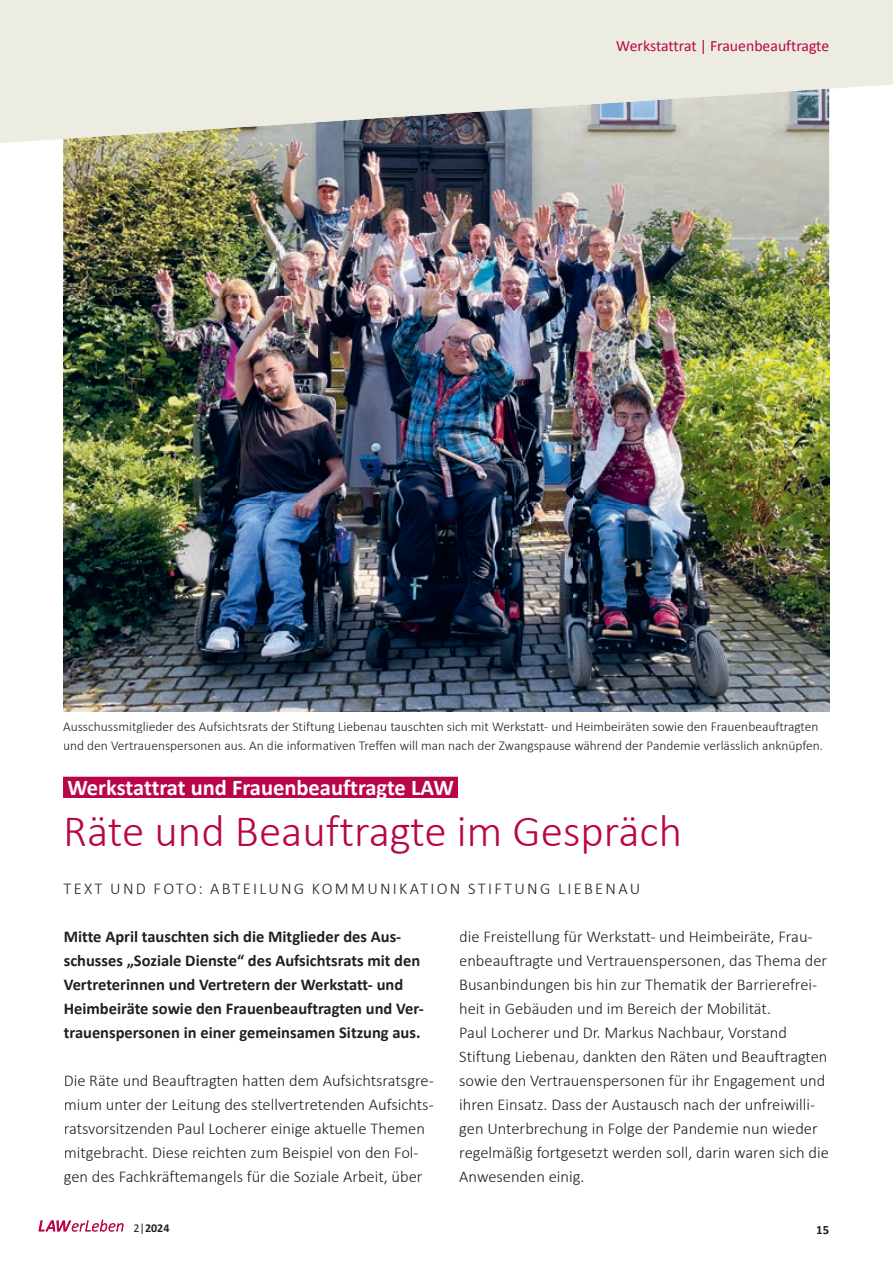
<style>
.page{position:relative;width:893px;height:1263px;background:#fff}
.page>*{position:absolute;margin:0;border:0;box-sizing:border-box;transform-origin:0 0}
.t1{font:300 45px "Calibri";color:#ba0549}
.t2{font:700 22.5px "Calibri";color:#fff}
.t3{font:300 16.5px/24px "Calibri";color:#231f20}
.t4{font:700 16.5px/24px "Calibri";color:#231f20}
.t5{font:300 16.5px "Calibri";letter-spacing:.14em;color:#231f20}
.t6{font:15.75px "Calibri";color:#ba0549}
.t7{font:300 13.5px/19.5px "Calibri";color:#231f20}
.t8{font:700 12.75px "Calibri";color:#231f20}
.t9{font:700 12px "Calibri";color:#231f20}
.s1{font-weight:400}
</style>
<div class="page">
<svg style="left:38px;top:1219px;width:86px;height:12px"></svg>
<svg style="left:63px;top:777px;width:395px;height:21px"></svg>
<div style="left:68px;top:780px;width:385px;height:18px;background:#ba0549"></div>
<img style="left:63px;top:143px;width:255px;height:569px">
<img style="left:318px;top:143px;width:256px;height:569px">
<img style="left:574px;top:143px;width:255px;height:569px">
<svg style="left:0;top:0;width:893px;height:143px;fill:#ecece3"></svg>
<svg style="left:0;top:0;width:5px;height:5px"></svg>
<div style="left:617px;top:40px;width:211px;height:14px;background:#ecece3"></div>
<p class="t6" style="left:616px;top:36px;width:214px">Werkstattrat | Frauenbeauftragte</p>
<p class="t7" style="left:63px;top:716px;width:761px">Ausschussmitglieder des Aufsichtsrats der Stiftung Liebenau tauschten sich mit Werkstatt- und Heimbeiräten sowie den Frauenbeauftragten und den Vertrauenspersonen aus. An die informativen Treffen will man nach der Zwangspause während der Pandemie verlässlich anknüpfen.</p>
<h2 class="t2" style="left:67px;top:773px;width:388px">Werkstattrat und Frauenbeauftragte LAW</h2>
<h1 class="t1" style="left:63px;top:803px;width:620px">Räte und Beauftragte im Gespräch</h1>
<p class="t5" style="left:63px;top:878px;width:578px">TEXT UND FOTO: ABTEILUNG KOMMUNIKATION STIFTUNG LIEBENAU</p>
<p class="t4" style="left:64px;top:925px;width:362px">Mitte April tauschten sich die Mitglieder des Aus&shy;schusses „Soziale Dienste“ des Aufsichtsrats mit den Vertreterinnen und Vertretern der Werkstatt- und Heimbeiräte sowie den Frauenbeauftragten und Ver&shy;trauenspersonen in einer gemeinsamen Sitzung aus.</p>
<p class="t3" style="left:64px;top:1068px;width:371px">Die Räte und Beauftragten hatten dem Aufsichtsratsgre&shy;mium unter der Leitung des stellvertretenden Aufsichts&shy;ratsvorsitzenden Paul Locherer einige aktuelle Themen mitgebracht. Diese reichten zum Beispiel von den Fol&shy;gen des Fachkräftemangels für die Soziale Arbeit, über</p>
<h1 class="t1" style="left:424px;top:803px;width:24px">e</h1>
<p class="t3" style="left:459px;top:924px;width:371px">die Freistellung für Werkstatt- und Heimbeiräte, Frau&shy;enbeauftragte und Vertrauenspersonen, das Thema der Busanbindungen bis hin zur Thematik der Barrierefrei&shy;heit in Gebäuden und im Bereich der Mobilität.<br>Paul Locherer und Dr. Markus Nachbaur, Vorstand Stiftung Liebenau, dankten den Räten und Beauftragten sowie den Vertrauenspersonen für ihr Engagement und ihren Einsatz. Dass der Austausch nach der unfreiwilli&shy;gen Unterbrechung in Folge der Pandemie nun wieder regelmäßig fortgesetzt werden soll, darin waren sich die Anwesenden einig.</p>
<p class="t3" style="left:154px;top:1092px;width:10px">e</p>
<p class="t9" style="left:134px;top:1220px;width:37px"><span class="s1">2|</span>2024</p>
<p class="t8" style="left:816px;top:1222px;width:14px">15</p>
</div>
